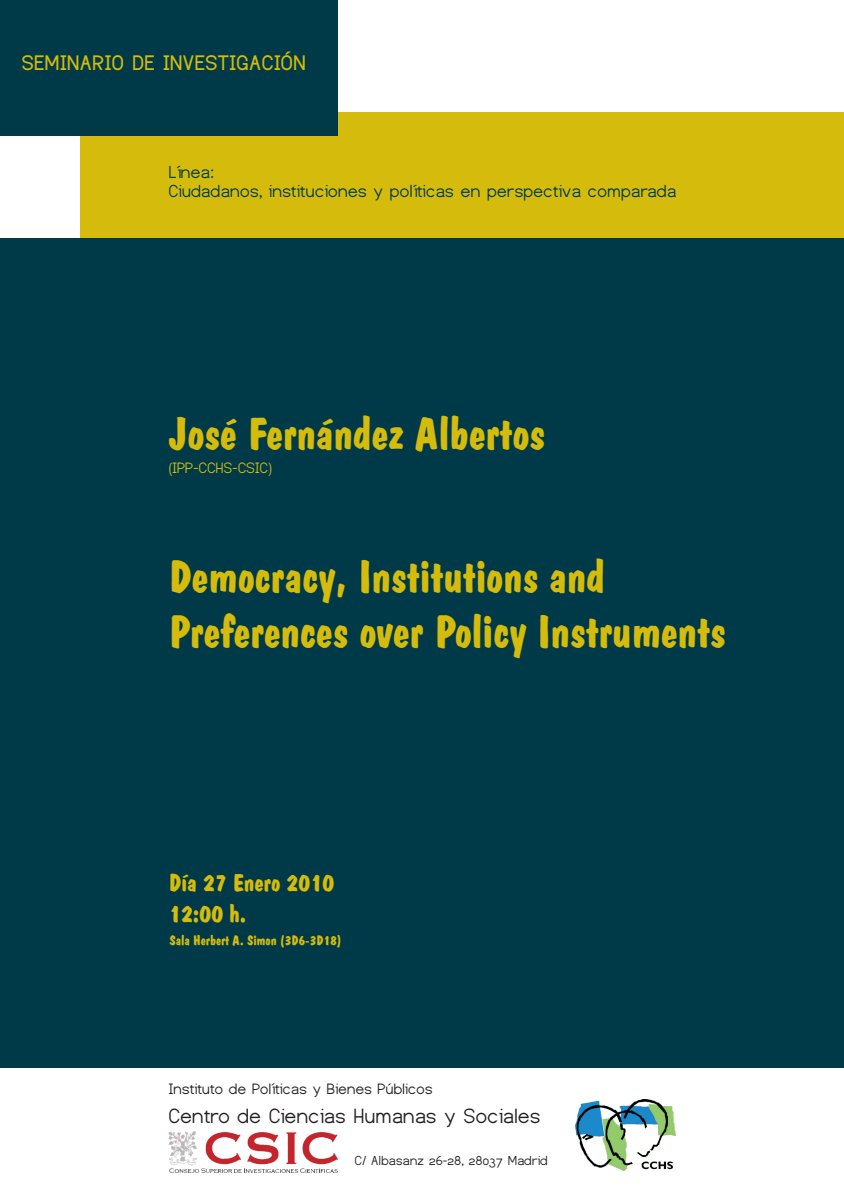
<style>
.page{position:relative;width:844px;height:1191px;background:#fff}
.page>*{position:absolute;margin:0;border:0;box-sizing:border-box;transform-origin:0 0}
.t1{font:45.5px/55.1px "Dom Bold BT";color:#d5bc0c}
.t2{font:24.85px/30.1px "Dom Bold BT";color:#d5bc0c}
.t3{font:700 22.05px "Dustismo";color:#d5bc0c}
.t4{font:21.61px "Dustismo";color:#231f20}
.t5{font:18.2px/19px "Dustismo";color:#003a49}
.t6{font:15.75px "Dustismo";color:#231f20}
.t7{font:15.75px "Dustismo";color:#d5bc0c}
.t8{font:13.83px "Dom Bold BT";color:#d5bc0c}
.t9{font:13.74px "Dustismo";color:#231f20}
</style>
<div class="page">
<div style="left:81px;top:112px;width:762px;height:126px;background:#d5bc0c"></div>
<div style="left:0;top:0;width:337px;height:135px;background:#003a49"></div>
<div style="left:0;top:238px;width:843px;height:829px;background:#003a49"></div>
<img style="left:575px;top:1099px;width:100px;height:71px">
<img style="left:169px;top:1131px;width:168px;height:41px">
<p class="t3" style="left:22px;top:55px;width:286px">SEMINARIO DE INVESTIGACIÓN</p>
<p class="t5" style="left:169px;top:164px;width:509px">Línea:<br>Ciudadanos, instituciones y políticas en perspectiva comparada</p>
<p class="t1" style="left:169px;top:409px;width:377px">José Fernández Albertos</p>
<p class="t7" style="left:169px;top:462px;width:105px">(IPP-CCHS-CSIC)</p>
<p class="t1" style="left:169px;top:552px;width:558px">Democracy, Institutions and<br>Preferences over Policy Instruments</p>
<p class="t2" style="left:169px;top:870px;width:167px">Día 27 Enero 2010<br>12:00 h.</p>
<p class="t8" style="left:170px;top:935px;width:173px">Sala Herbert A. Simon (3D6-3D18)</p>
<p class="t6" style="left:169px;top:1083px;width:266px">Instituto de Políticas y Bienes Públicos</p>
<p class="t4" style="left:169px;top:1108px;width:373px">Centro de Ciencias Humanas y Sociales</p>
<p class="t9" style="left:355px;top:1155px;width:194px">C/ Albasanz 26-28, 28037 Madrid</p>
</div>
